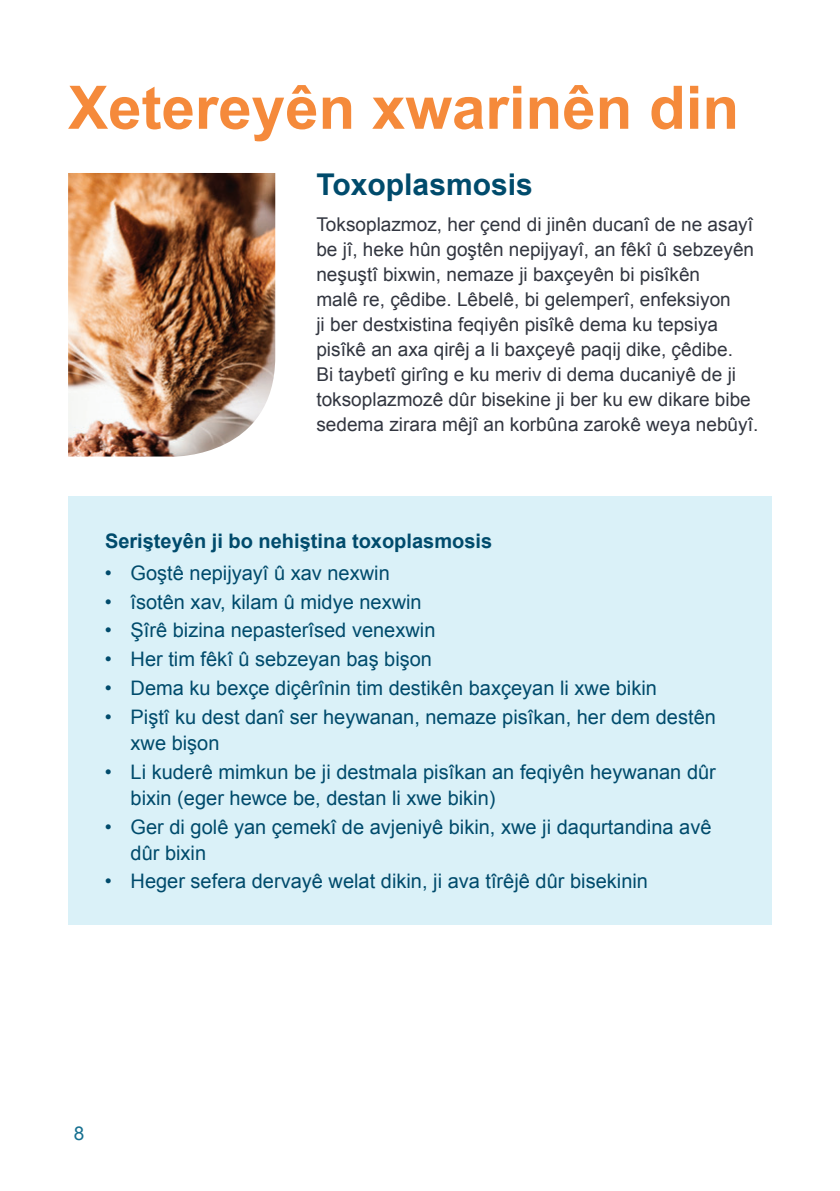
<style>
.page{position:relative;width:840px;height:1191px;background:#fff}
.page>*{position:absolute;margin:0;border:0;box-sizing:border-box;transform-origin:0 0}
.heading_1{font:700 60px "Arial";color:#f58a3b}
.subheading{font:700 30px "Arial";color:#004b6c}
.pull_quuote_in_box_b{font:20px/26px "Arial";color:#004b6c}
.pull_quuote_in_box_b-2{font:700 20px "Arial";color:#004b6c}
.Body{font:19px/25px "Arial";color:#323640}
.Body-2{font:19px "Arial";color:#167090}
</style>
<div class="page">
<div style="left:68px;top:496px;width:703px;height:429px;background:#daf1f8"></div>
<img style="left:68px;top:173px;width:207px;height:283px">
<p class="heading_1" style="left:68px;top:68px;width:672px">Xetereyên xwarinên din</p>
<p class="subheading" style="left:316px;top:164px;width:218px">Toxoplasmosis</p>
<p class="Body" style="left:316px;top:212px;width:443px">Toksoplazmoz, her çend di jinên ducanî de ne asayî be jî, heke hûn goştên nepijyayî, an fêkî û sebzeyên neşuştî bixwin, nemaze ji baxçeyên bi pisîkên<br>malê re, çêdibe. Lêbelê, bi gelemperî, enfeksiyon<br>ji ber destxistina feqiyên pisîkê dema ku tepsiya pisîkê an axa qirêj a li baxçeyê paqij dike, çêdibe.<br>Bi taybetî girîng e ku meriv di dema ducaniyê de ji toksoplazmozê dûr bisekine ji ber ku ew dikare bibe sedema zirara mêjî an korbûna zarokê weya nebûyî.</p>
<p class="pull_quuote_in_box_b-2" style="left:105px;top:527px;width:388px">Serişteyên ji bo nehiştina toxoplasmosis</p>
<p class="pull_quuote_in_box_b" style="left:105px;top:560px;width:286px">• Goştê nepijyayî û xav nexwin</p>
<p class="pull_quuote_in_box_b" style="left:105px;top:588px;width:318px">• îsotên xav, kilam û midye nexwin</p>
<p class="pull_quuote_in_box_b" style="left:105px;top:617px;width:332px">• Şîrê bizina nepasterîsed venexwin</p>
<p class="pull_quuote_in_box_b" style="left:105px;top:646px;width:328px">• Her tim fêkî û sebzeyan baş bişon</p>
<p class="pull_quuote_in_box_b" style="left:105px;top:675px;width:553px">• Dema ku bexçe diçêrînin tim destikên baxçeyan li xwe bikin</p>
<p class="pull_quuote_in_box_b" style="left:130px;top:704px;width:586px;text-indent:-26px">• Piştî ku dest danî ser heywanan, nemaze pisîkan, her dem destên xwe bişon</p>
<p class="pull_quuote_in_box_b" style="left:130px;top:759px;width:586px;text-indent:-26px">• Li kuderê mimkun be ji destmala pisîkan an feqiyên heywanan dûr bixin (eger hewce be, destan li xwe bikin)</p>
<p class="pull_quuote_in_box_b" style="left:130px;top:813px;width:582px;text-indent:-26px">• Ger di golê yan çemekî de avjeniyê bikin, xwe ji daqurtandina avê dûr bixin</p>
<p class="pull_quuote_in_box_b" style="left:105px;top:868px;width:544px">• Heger sefera dervayê welat dikin, ji ava tîrêjê dûr bisekinin</p>
<p class="Body-2" style="left:74px;top:1120px;width:12px">8</p>
</div>
